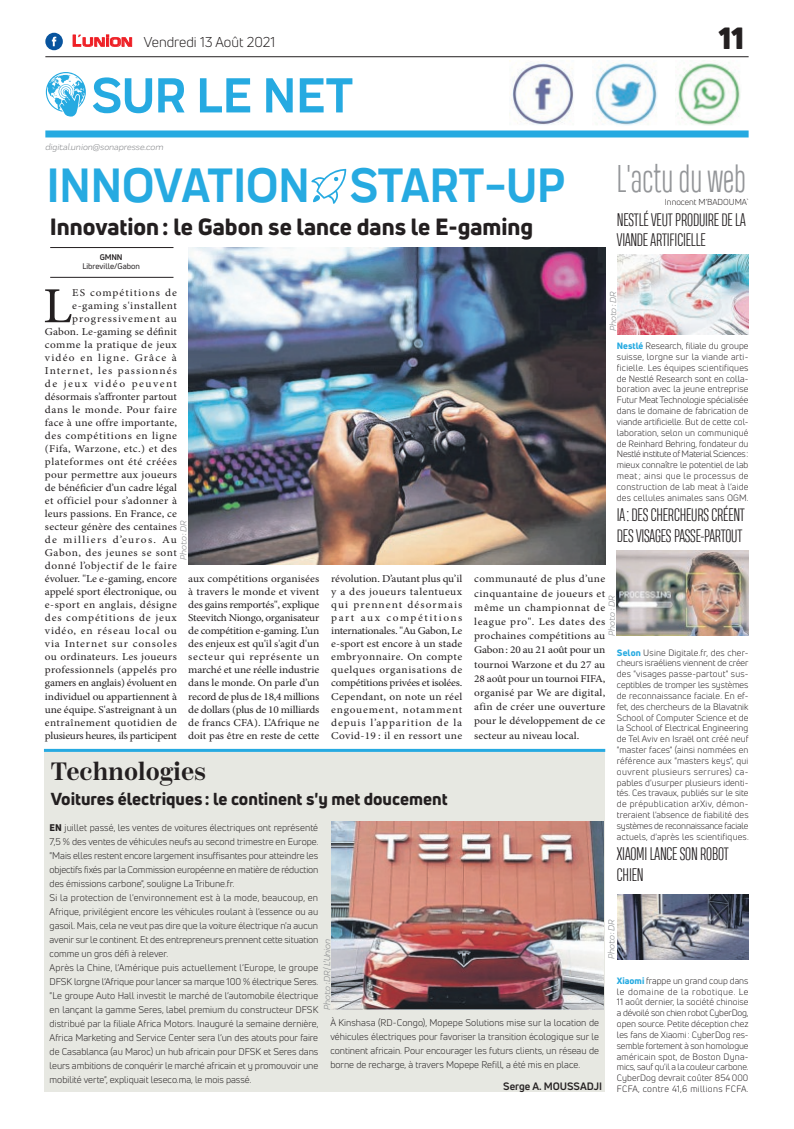
<style>
.page{position:relative;width:794px;height:1129px;background:#fff}
.page>*{position:absolute;margin:0;border:0;box-sizing:border-box;transform-origin:0 0}
.t1{font:700 51px "Praktika";color:#26aae1}
.t2{font:50.5px "Minion Pro";color:#231f20;scale:1.08 1}
.t3{font:700 50px "Praktika";color:#26aae1;scale:.95 1}
.t4{font:300 36px "Heading Compressed Pro";color:#939598;scale:.9 1}
.t5{font:900 30px "Uni Neue";color:#231f20}
.t6{font:600 25px "Scotch Deck";color:#231f20}
.t7{font:800 23px "Uni Neue";color:#231f20}
.t8{font:300 17px/20.4px "Heading Compressed Pro";letter-spacing:-.01em;color:#231f20}
.t9{font:800 17px "Uni Neue";color:#231f20}
.t10{font:14px "Uni Neue";color:#231f20}
.t11{font:10.5px/13px "Minion Pro";letter-spacing:.025em;color:#231f20;text-align:justify;scale:1.08 1}
.t12{font:700 10.5px "Uni Neue";color:#231f20}
.t13{font:9.5px/14px "Uni Neue";color:#231f20}
.t14{font:9px/10.8px "Uni Neue";letter-spacing:.02em;color:#231f20;text-align:justify}
.t15{font:italic 9px "Praktika";color:#818386}
.t16{font:8.5px "Uni Neue";color:#231f20}
.t17{font:8px "Uni Neue";color:#231f20}
.t18{font:700 8px "Uni Neue";color:#231f20}
.s1{font-family:"Eurostile";font-weight:600;font-size:15px;color:#ee1d23}
.s2{font-family:"Eurostile";font-weight:600;font-size:11.4px;color:#ee1d23}
.s3{font-weight:800;color:#26aae1}
.s4{font-weight:800}
</style>
<div class="page">
<hr style="left:45px;top:56px;width:703px;height:1px;background:#231f20">
<div style="left:45px;top:130px;width:703px;height:7px;background:#26aae1"></div>
<svg style="left:72px;top:34px;width:60px;height:13px"></svg>
<div style="left:45px;top:33px;width:18px;height:17px;background:#08549e;border-radius:50%"></div>
<svg style="left:52px;top:37px;width:4px;height:9px"></svg>
<img style="left:509px;top:62px;width:65px;height:63px">
<img style="left:592px;top:62px;width:66px;height:64px">
<img style="left:677px;top:62px;width:64px;height:64px">
<svg style="left:46px;top:72px;width:40px;height:45px"></svg>
<svg style="left:311px;top:169px;width:35px;height:35px"></svg>
<div style="left:44px;top:751px;width:560px;height:340px;background:#e7e8e2"></div>
<hr style="left:44px;top:748px;width:561px;height:3px;background:#26aae1">
<img style="left:331px;top:821px;width:273px;height:188px">
<img style="left:616px;top:550px;width:132px;height:85px">
<img style="left:617px;top:894px;width:131px;height:65px">
<img style="left:617px;top:255px;width:131px;height:79px">
<hr style="left:50px;top:277px;width:123px;height:1px;background:#231f20">
<hr style="left:50px;top:247px;width:123px;height:1px;background:#231f20">
<img style="left:188px;top:247px;width:417px;height:317px">
<h3 class="t10" style="left:72px;top:33px;width:205px"><span class="s1">L</span><span class="s2">UNION</span> Vendredi 13 Août 2021</h3>
<h3 class="t5" style="left:719px;top:17px;width:27px">11</h3>
<h1 class="t1" style="left:92px;top:55px;width:263px">SUR LE NET</h1>
<p class="t15" style="left:45px;top:140px;width:120px">digital.union@sonapresse.com</p>
<h3 class="t3" style="left:47px;top:145px;width:547px">INNOVATION START-UP</h3>
<h3 class="t7" style="left:50px;top:211px;width:485px">Innovation: le Gabon se lance dans le E-gaming</h3>
<p class="t18" style="left:100px;top:252px;width:24px">GMNN</p>
<p class="t17" style="left:82px;top:261px;width:59px">Libreville/Gabon</p>
<h3 class="t4" style="left:617px;top:158px;width:145px">L'actu du web</h3>
<p class="t16" style="left:665px;top:197px;width:85px">Innocent M'BADOUMA`</p>
<h3 class="t8" style="left:617px;top:211px;width:130px">NESTLÉ VEUT PRODUIRE DE LA<br>VIANDE ARTIFICIELLE</h3>
<p class="t11" style="left:45px;top:286px;width:124px;text-align:right">ES compétitions de e-gaming s'installent progressivement au<br>Gabon. Le-gaming se définit comme la pratique de jeux vidéo en ligne. Grâce à<br>Internet, les passionnés de jeux vidéo peuvent désormais s’affronter partout dans le monde. Pour faire face à une offre importante, des compétitions en ligne (Fifa, Warzone, etc.) et des plateformes ont été créées pour permettre aux joueurs de bénéficier d’un cadre légal et officiel pour s’adonner à leurs passions. En France, ce secteur génère des centaines de milliers d’euros. Au<br>Gabon, des jeunes se sont donné l’objectif de le faire évoluer. "Le e-gaming, encore appelé sport électronique, ou e-sport en anglais, désigne des compétitions de jeux vidéo, en réseau local ou via Internet sur consoles ou ordinateurs. Les joueurs professionnels (appelés pro gamers en anglais) évoluent en individuel ou appartiennent à une équipe. S'astreignant à un entraînement quotidien de plusieurs heures, ils participent</p>
<h2 class="t2" style="left:43px;top:272px;width:29px">L</h2>
<p class="t15" style="left:606px;top:331px;width:41px;rotate:-90deg">Photo : DR</p>
<p class="t14" style="left:617px;top:340px;width:133px"><span class="s3">Nestlé</span> Research, filiale du groupe suisse, lorgne sur la viande arti&shy;ficielle. Les équipes scientifiques de Nestlé Research sont en colla&shy;boration avec la jeune entreprise Futur Meat Technologie spécialisée dans le domaine de fabrication de viande artificielle. But de cette col&shy;laboration, selon un communiqué de Reinhard Behring, fondateur du Nestlé institute of Material Sciences: mieux connaître le potentiel de lab meat ; ainsi que le processus de construction de lab meat à l’aide des cellules animales sans OGM.</p>
<h3 class="t8" style="left:617px;top:506px;width:130px">IA: DES CHERCHEURS CRÉENT<br>DES VISAGES PASSE-PARTOUT</h3>
<p class="t15" style="left:177px;top:560px;width:41px;rotate:-90deg">Photo : DR</p>
<p class="t11" style="left:188px;top:572px;width:123px">aux compétitions organisées à travers le monde et vivent des gains remportés", explique Steevitch Niongo, organisateur de compétition e-gaming. L’un des enjeux est qu'il s'agit d'un secteur qui représente un marché et une réelle industrie dans le monde. On parle d’un record de plus de 18,4 millions de dollars (plus de 10 milliards de francs CFA). L’Afrique ne doit pas être en reste de cette</p>
<p class="t11" style="left:331px;top:572px;width:123px">révolution. D’autant plus qu’il y a des joueurs talentueux qui prennent désormais part aux compétitions internationales. "Au Gabon, Le e-sport est encore à un stade embryonnaire. On compte quelques organisations de compétitions privées et isolées.<br>Cependant, on note un réel engouement, notamment depuis l’apparition de la Covid-19 : il en ressort une</p>
<p class="t11" style="left:474px;top:572px;width:123px;line-height:14.2px">communauté de plus d’une cinquantaine de joueurs et même un championnat de league pro". Les dates des prochaines compétitions au Gabon: 20 au 21 août pour un tournoi Warzone et du 27 au 28 août pour un tournoi FIFA, organisé par We are digital, afin de créer une ouverture pour le développement de ce secteur au niveau local.</p>
<p class="t15" style="left:605px;top:635px;width:41px;rotate:-90deg">Photo : DR</p>
<p class="t14" style="left:617px;top:646px;width:133px"><span class="s3">Selon</span> Usine Digitale.fr, des cher&shy;cheurs israéliens viennent de créer des "visages passe-partout" sus&shy;ceptibles de tromper les systèmes de reconnaissance faciale. En ef&shy;fet, des chercheurs de la Blavatnik School of Computer Science et de la School of Electrical Engineering de Tel Aviv en Israël ont créé neuf "master faces" (ainsi nommées en référence aux "masters keys", qui ouvrent plusieurs serrures) ca&shy;pables d'usurper plusieurs identi&shy;tés. Ces travaux, publiés sur le site de prépublication arXiv, démon&shy;treraient l'absence de fiabilité des systèmes de reconnaissance faciale actuels, d'après les scientifiques.</p>
<h3 class="t8" style="left:617px;top:845px;width:113px">XIAOMI LANCE SON ROBOT<br>CHIEN</h3>
<h3 class="t6" style="left:51px;top:756px;width:157px">Technologies</h3>
<h3 class="t9" style="left:51px;top:787px;width:398px">Voitures électriques : le continent s'y met doucement</h3>
<p class="t13" style="left:50px;top:820px;width:270px"><span class="s4">EN</span> juillet passé, les ventes de voitures électriques ont représenté 7,5 % des ventes de véhicules neufs au second trimestre en Europe. "Mais elles restent encore largement insuffisantes pour atteindre les objectifs fixés par la Commission européenne en matière de réduction des émissions carbone", souligne La Tribune.fr.<br>Si la protection de l'environnement est à la mode, beaucoup, en Afrique, privilégient encore les véhicules roulant à l'essence ou au gasoil. Mais, cela ne veut pas dire que la voiture électrique n'a aucun avenir sur le continent. Et des entrepreneurs prennent cette situation comme un gros défi à relever.<br>Après la Chine, l’Amérique puis actuellement l’Europe, le groupe DFSK lorgne l’Afrique pour lancer sa marque 100 % électrique Seres. "Le groupe Auto Hall investit le marché de l’automobile électrique en lançant la gamme Seres, label premium du constructeur DFSK distribué par la filiale Africa Motors. Inauguré la semaine dernière, Africa Marketing and Service Center sera l’un des atouts pour faire de Casablanca (au Maroc) un hub africain pour DFSK et Seres dans leurs ambitions de conquérir le marché africain et y promouvoir une mobilité verte", expliquait leseco.ma, le mois passé.</p>
<p class="t15" style="left:605px;top:959px;width:41px;rotate:-90deg">Photo : DR</p>
<p class="t15" style="left:321px;top:1009px;width:73px;rotate:-90deg">Photo : DR/ L’Union</p>
<p class="t14" style="left:617px;top:974px;width:133px"><span class="s3">Xiaomi</span> frappe un grand coup dans le domaine de la robotique. Le 11 août dernier, la société chinoise a dévoilé son chien robot CyberDog, open source. Petite déception chez les fans de Xiaomi : CyberDog res&shy;semble fortement à son homologue américain spot, de Boston Dyna&shy;mics, sauf qu'il a la couleur carbone.<br>CyberDog devrait coûter 854000<br>FCFA, contre 41,6 millions FCFA.</p>
<p class="t13" style="left:330px;top:1015px;width:270px;text-align:justify">À Kinshasa (RD-Congo), Mopepe Solutions mise sur la location de véhicules électriques pour favoriser la transition écologique sur le continent africain. Pour encourager les futurs clients, un réseau de borne de recharge, à travers Mopepe Refill, a été mis en place.</p>
<p class="t12" style="left:503px;top:1079px;width:100px">Serge A. MOUSSADJI</p>
</div>
